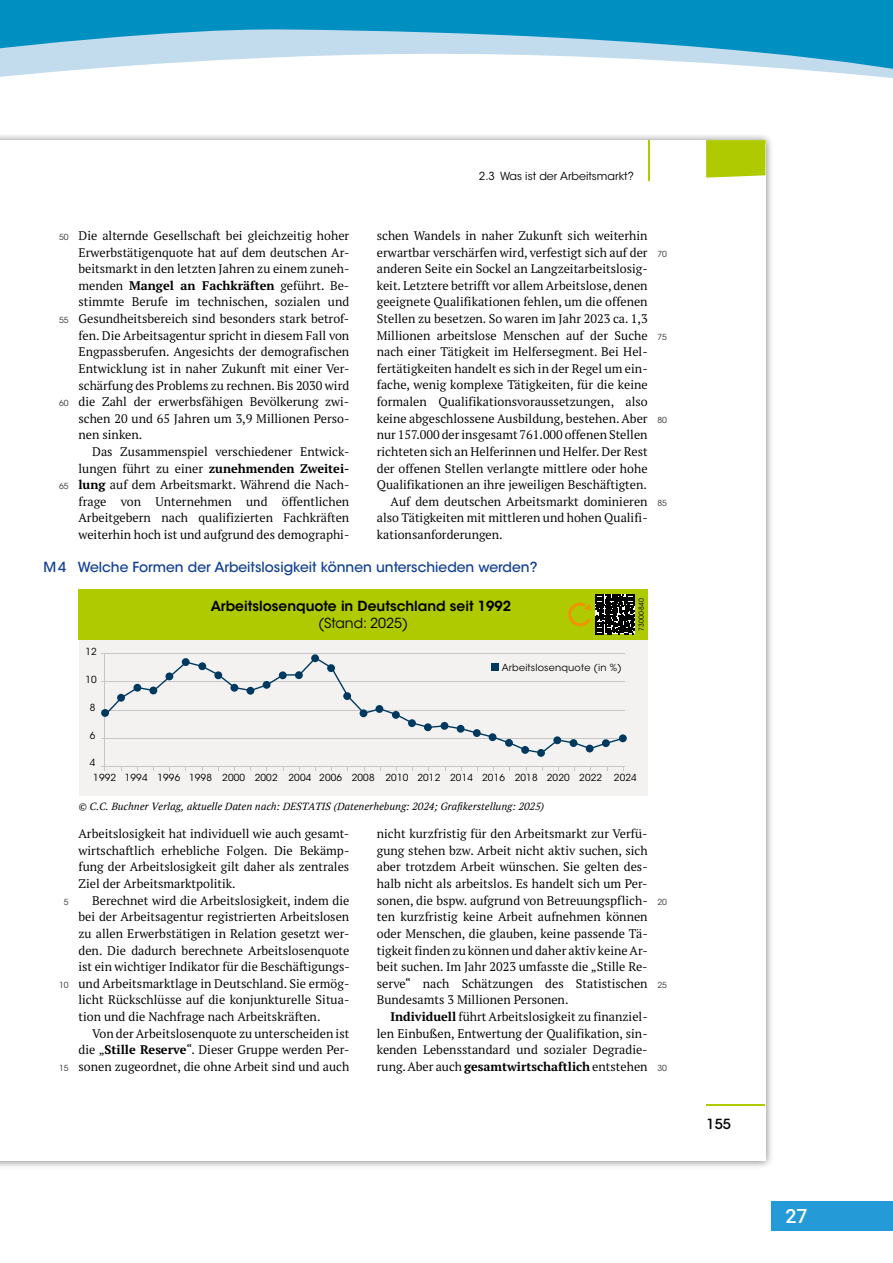
<style>
.page{position:relative;width:893px;height:1263px;background:#fff}
.page>*{position:absolute;margin:0;border:0;box-sizing:border-box;transform-origin:0 0}
.t1{font:500 19.5px "Roboto";color:#fff}
.t2{font:500 13.8px "ITC Avant Garde Std";color:#0f3f93}
.t3{font:600 13.8px "ITC Avant Garde Std";color:#000}
.t4{font:13.8px "ITC Avant Garde Std";color:#000}
.t5{font:500 13.8px "ITC Avant Garde Std";color:#000}
.t6{font:12.45px/16.6px "PT Serif Pro";color:#000;text-align:justify}
.t7{font:11.1px "ITC Avant Garde Std";color:#000}
.t8{font:italic 10.35px "PT Serif";letter-spacing:.01em;color:#000}
.t9{font:9.75px "ITC Avant Garde Std";letter-spacing:.02em;color:#000}
.t10{font:8.25px "ITC Avant Garde Std";color:#3a3a39}
.t11{font:6.9px "ITC Avant Garde Std";letter-spacing:.005em;color:#000;scale:.95 1}
.s1{font-weight:700}
</style>
<div class="page">
<svg style="left:0;top:72px;width:893px;height:6px"></svg>
<svg style="left:0;top:0;width:893px;height:72px;fill:#008fc1"></svg>
<div style="left:771px;top:1201px;width:122px;height:30px;background:#249bd7"></div>
<div style="left:0;top:132px;width:774px;height:1037px;background:#000;opacity:.5"></div>
<div style="left:0;top:140px;width:765px;height:1021px;background:#fff"></div>
<hr style="left:706px;top:1104px;width:59px;height:1px;background:#afca00">
<hr style="left:648px;top:140px;width:1px;height:40px;background:#afca00">
<svg style="left:706px;top:140px;width:59px;height:38px"></svg>
<div style="left:79px;top:589px;width:569px;height:207px;background:#f3f2f1"></div>
<hr style="left:104px;top:654px;width:1px;height:112px;background:#c5c6c6">
<hr style="left:101px;top:766px;width:524px;height:1px;background:#c5c6c6">
<hr style="left:101px;top:738px;width:524px;height:1px;background:#c5c6c6">
<hr style="left:101px;top:710px;width:524px;height:1px;background:#c5c6c6">
<hr style="left:101px;top:681px;width:524px;height:1px;background:#c5c6c6">
<hr style="left:101px;top:653px;width:524px;height:1px;background:#c5c6c6">
<div style="left:101px;top:709px;width:8px;height:8px;background:#00395f;border-radius:50%"></div>
<svg style="left:311px;top:654px;width:8px;height:8px"></svg>
<div style="left:537px;top:749px;width:8px;height:8px;background:#00395f;border-radius:50%"></div>
<div style="left:619px;top:734px;width:8px;height:8px;background:#00395f;border-radius:50%"></div>
<svg style="left:105px;top:657px;width:519px;height:96px"></svg>
<div style="left:78px;top:589px;width:570px;height:51px;background:#afca00"></div>
<svg style="left:568px;top:595px;width:67px;height:39px"></svg>
<p class="t7" style="left:479px;top:170px;width:156px">2.3 Was ist der Arbeitsmarkt?</p>
<p class="t10" style="left:59px;top:232px;width:11px">50</p>
<p class="t10" style="left:59px;top:315px;width:11px">55</p>
<p class="t10" style="left:59px;top:398px;width:11px">60</p>
<p class="t10" style="left:59px;top:481px;width:11px">65</p>
<p class="t2" style="left:44px;top:559px;width:24px">M 4</p>
<p class="t10" style="left:64px;top:897px;width:6px">5</p>
<p class="t10" style="left:59px;top:980px;width:11px">10</p>
<p class="t10" style="left:59px;top:1063px;width:11px">15</p>
<p class="t6" style="left:377px;top:227px;width:272px">schen Wandels in naher Zukunft sich weiterhin</p>
<p class="t6" style="left:377px;top:244px;width:272px">erwartbar verschärfen wird, verfestigt sich auf der</p>
<p class="t6" style="left:377px;top:260px;width:272px">anderen Seite ein Sockel an Langzeitarbeitslosig-</p>
<p class="t6" style="left:377px;top:277px;width:272px">keit. Letztere betrifft vor allem Arbeitslose, denen</p>
<p class="t6" style="left:377px;top:293px;width:272px">geeignete Qualifikationen fehlen, um die offenen</p>
<p class="t6" style="left:377px;top:310px;width:272px">Stellen zu besetzen. So waren im Jahr 2023 ca. 1,3</p>
<p class="t6" style="left:377px;top:327px;width:272px">Millionen arbeitslose Menschen auf der Suche</p>
<p class="t6" style="left:377px;top:343px;width:272px">nach einer Tätigkeit im Helfersegment. Bei Hel-</p>
<p class="t6" style="left:377px;top:360px;width:272px">fertätigkeiten handelt es sich in der Regel um ein-</p>
<p class="t6" style="left:377px;top:376px;width:272px">fache, wenig komplexe Tätigkeiten, für die keine</p>
<p class="t6" style="left:377px;top:393px;width:272px">formalen Qualifikationsvoraussetzungen, also</p>
<p class="t6" style="left:377px;top:410px;width:272px">keine abgeschlossene Ausbildung, bestehen. Aber</p>
<p class="t6" style="left:377px;top:426px;width:272px">nur 157.000 der insgesamt 761.000 offenen Stellen</p>
<p class="t6" style="left:377px;top:443px;width:272px">richteten sich an Helferinnen und Helfer . Der Rest</p>
<p class="t6" style="left:377px;top:460px;width:272px">der offenen Stellen verlangte mittlere oder hohe</p>
<p class="t6" style="left:377px;top:476px;width:272px">Qualifikationen an ihre jeweiligen Beschäftigten.</p>
<p class="t6" style="left:391px;top:493px;width:259px">Auf dem deutschen Arbeitsmarkt dominieren</p>
<p class="t6" style="left:377px;top:509px;width:272px">also Tätigkeiten mit mittleren und hohen Qualifi-</p>
<p class="t6" style="left:377px;top:526px;width:127px">kationsanforderungen .</p>
<p class="t2" style="left:78px;top:559px;width:461px">Welche Formen der Arbeitslosigkeit können unterschieden werden?</p>
<p class="t6" style="left:78px;top:227px;width:272px">Die alternde Gesellschaft bei gleichzeitig hoher Erwerbstätigenquote hat auf dem deutschen Ar&shy;beitsmarkt in den letzten Jahren zu einem zuneh&shy;menden <span class="s1">Mangel an Fachkräften</span> geführt. Be&shy;stimmte Berufe im technischen, sozialen und Gesundheitsbereich sind besonders stark betrof&shy;fen. Die Arbeitsagentur spricht in diesem Fall von Engpassberufen . Angesichts der demografischen Entwicklung ist in naher Zukunft mit einer Ver&shy;schärfung des Problems zu rechnen. Bis 2030 wird die Zahl der erwerbsfähigen Bevölkerung zwi&shy;schen 20 und 65 Jahren um 3,9 Millionen Perso&shy;nen sinken.</p>
<p class="t6" style="left:78px;top:443px;width:272px;text-indent:14px">Das Zusammenspiel verschiedener Entwick&shy;lungen führt zu einer <span class="s1">zunehmenden Zweitei&shy;lung</span> auf dem Arbeitsmarkt. Während die Nach&shy;frage von Unternehmen und öffentlichen Arbeitgebern nach qualifizierten Fachkräften weiterhin hoch ist und aufgrund des demographi-</p>
<p class="t9" style="left:86px;top:645px;width:13px">12</p>
<p class="t9" style="left:86px;top:674px;width:13px">10</p>
<p class="t9" style="left:90px;top:701px;width:7px">8</p>
<p class="t9" style="left:90px;top:729px;width:7px">6</p>
<p class="t9" style="left:90px;top:756px;width:7px">4</p>
<p class="t3" style="left:211px;top:598px;width:302px">Arbeitslosenquote in Deutschland seit 1992</p>
<p class="t4" style="left:318px;top:615px;width:92px">(Stand: 2025)</p>
<p class="t9" style="left:502px;top:661px;width:121px">Arbeitslosenquote (in %)</p>
<p class="t11" style="left:637px;top:631px;width:36px;rotate:-90deg">73000-840</p>
<p class="t9" style="left:93px;top:771px;width:510px">1992 1994 1996 1998 2000 2002 2004 2006 2008 2010 2012 2014 2016 2018 2020 2022</p>
<p class="t8" style="left:79px;top:800px;width:467px">© C.C. Buchner Verlag, aktuelle Daten nach: DESTATIS (Datenerhebung: 2024; Grafikerstellung: 2025)</p>
<p class="t9" style="left:614px;top:771px;width:24px">2024</p>
<p class="t6" style="left:78px;top:825px;width:272px">Arbeitslosigkeit hat individuell wie auch gesamt&shy;wirtschaftlich erhebliche Folgen. Die Bekämp&shy;fung der Arbeitslosigkeit gilt daher als zentrales Ziel der Arbeitsmarktpolitik.</p>
<p class="t6" style="left:78px;top:892px;width:273px;text-indent:14px">Berechnet wird die Arbeitslosigkeit, indem die bei der Arbeitsagentur registrierten Arbeitslosen zu allen Erwerbstätigen in Relation gesetzt wer&shy;den. Die dadurch berechnete Arbeitslosenquote ist ein wichtiger Indikator für die Beschäftigungs&shy;und Arbeitsmarktlage in Deutschland. Sie ermög&shy;licht Rückschlüsse auf die konjunkturelle Situa&shy;tion und die Nachfrage nach Arbeitskräften.</p>
<p class="t6" style="left:78px;top:1025px;width:272px;text-indent:14px">Von der Arbeitslosenquote zu unterscheiden ist die „<span class="s1">Stille Reserve</span>“. Dieser Gruppe werden Per&shy;sonen zugeordnet, die ohne Arbeit sind und auch</p>
<p class="t6" style="left:377px;top:825px;width:272px">nicht kurzfristig für den Arbeitsmarkt zur Verfü&shy;gung stehen bzw. Arbeit nicht aktiv suchen, sich aber trotzdem Arbeit wünschen. Sie gelten des&shy;halb nicht als arbeitslos. Es handelt sich um Per&shy;sonen, die bspw. aufgrund von Betreuungspflich&shy;ten kurzfristig keine Arbeit aufnehmen können oder Menschen, die glauben, keine passende Tä&shy;tigkeit finden zu können und daher aktiv keine Ar&shy;beit suchen. Im Jahr 2023 umfasste die „Stille Re&shy;serve“ nach Schätzungen des Statistischen Bundesamts 3 Millionen Personen.</p>
<p class="t6" style="left:377px;top:1008px;width:272px;text-indent:14px"><span class="s1">Individuell</span> führt Arbeitslosigkeit zu finanziel&shy;len Einbußen, Entwertung der Qualifikation, sin&shy;kenden Lebensstandard und sozialer Degradie&shy;rung. Aber auch <span class="s1">gesamtwirtschaftlich</span> entstehen</p>
<p class="t10" style="left:657px;top:249px;width:11px">70</p>
<p class="t10" style="left:657px;top:332px;width:11px">75</p>
<p class="t10" style="left:657px;top:415px;width:11px">80</p>
<p class="t10" style="left:657px;top:498px;width:11px">85</p>
<p class="t10" style="left:657px;top:897px;width:11px">20</p>
<p class="t10" style="left:657px;top:980px;width:11px">25</p>
<p class="t10" style="left:657px;top:1063px;width:11px">30</p>
<p class="t5" style="left:706px;top:1115px;width:26px">155</p>
<h1 class="t1" style="left:785px;top:1202px;width:24px">27</h1>
</div>
